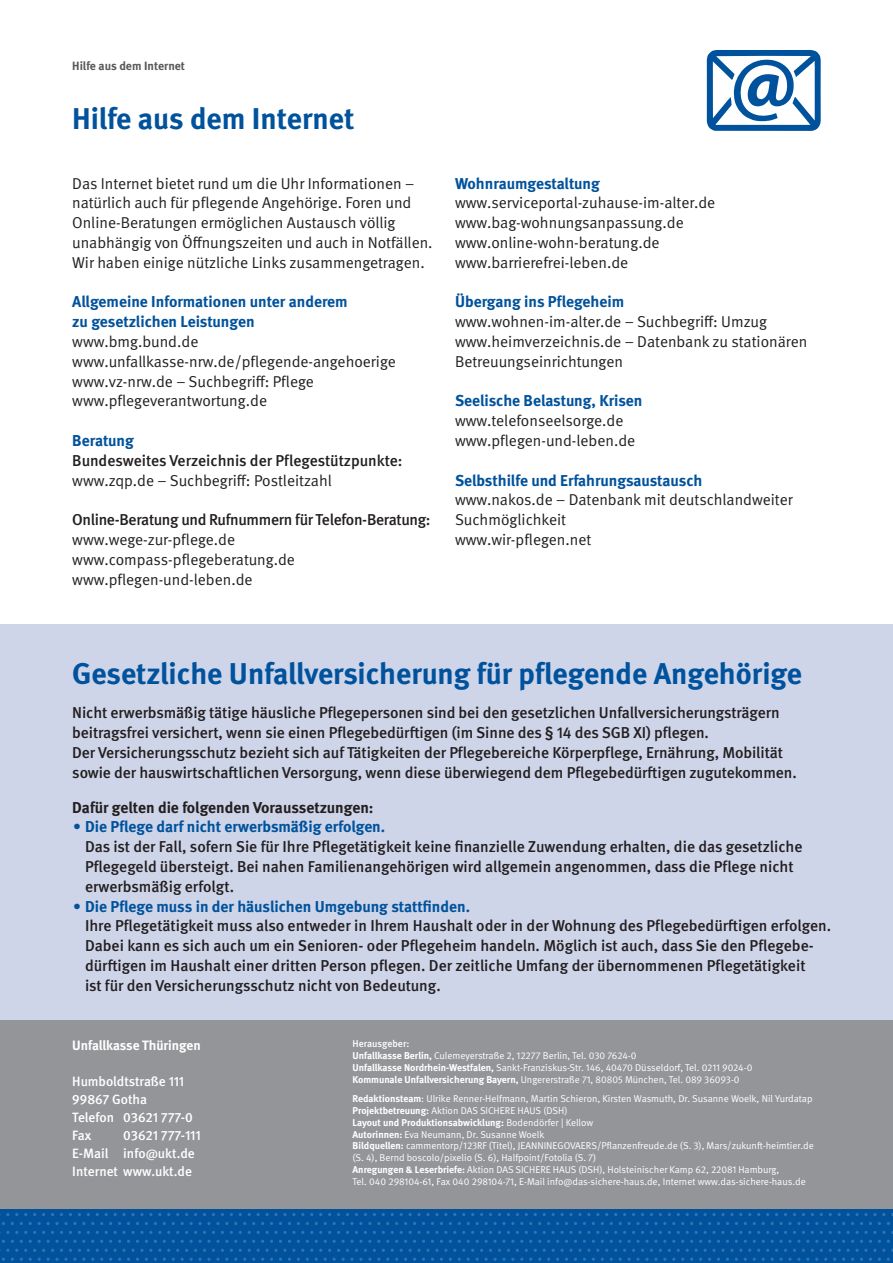
<style>
.page{position:relative;width:893px;height:1263px;background:#fff}
.page>*{position:absolute;margin:0;border:0;box-sizing:border-box;transform-origin:0 0}
.t1{font:700 30px "DGUV Meta";color:#00529c}
.t2{font:500 15.75px/19.8px "DGUV Meta";letter-spacing:-.005em;color:#231f20}
.t3{font:15.75px/19.8px "DGUV Meta";color:#231f20}
.t4{font:700 15.75px/19.8px "DGUV Meta";color:#00529c}
.t5{font:700 15.75px "DGUV Meta";color:#231f20}
.t6{font:500 13.5px/18.1px "DGUV Meta";color:#fff}
.t7{font:700 13.5px "DGUV Meta";color:#fff}
.t8{font:700 12px "DGUV Meta";color:#58595b}
.t9{font:9.9px/11.9px "DGUV Meta";color:#fff}
.s1{font-weight:500}
.s2{font-weight:700}
</style>
<div class="page">
<div style="left:0;top:624px;width:893px;height:396px;background:#cfd5e9"></div>
<svg style="left:707px;top:50px;width:114px;height:81px"></svg>
<div style="left:0;top:1020px;width:893px;height:218px;background:#939598"></div>
<div style="left:0;top:1210px;width:893px;height:53px;background:#00529c"></div>
<svg style="left:190px;top:1222px;width:38px;height:3px"></svg>
<svg style="left:333px;top:1222px;width:38px;height:3px"></svg>
<svg style="left:476px;top:1222px;width:38px;height:3px"></svg>
<svg style="left:619px;top:1222px;width:38px;height:3px"></svg>
<svg style="left:762px;top:1222px;width:38px;height:3px"></svg>
<svg style="left:190px;top:1240px;width:38px;height:3px"></svg>
<svg style="left:333px;top:1240px;width:38px;height:3px"></svg>
<svg style="left:476px;top:1240px;width:38px;height:3px"></svg>
<svg style="left:619px;top:1240px;width:38px;height:3px"></svg>
<svg style="left:762px;top:1240px;width:38px;height:3px"></svg>
<svg style="left:114px;top:1213px;width:38px;height:3px"></svg>
<svg style="left:257px;top:1213px;width:38px;height:3px"></svg>
<svg style="left:400px;top:1213px;width:47px;height:3px"></svg>
<svg style="left:552px;top:1213px;width:38px;height:3px"></svg>
<svg style="left:695px;top:1213px;width:38px;height:3px"></svg>
<svg style="left:838px;top:1213px;width:38px;height:3px"></svg>
<svg style="left:114px;top:1231px;width:38px;height:3px"></svg>
<svg style="left:257px;top:1231px;width:38px;height:3px"></svg>
<svg style="left:400px;top:1231px;width:47px;height:3px"></svg>
<svg style="left:552px;top:1231px;width:38px;height:3px"></svg>
<svg style="left:695px;top:1231px;width:38px;height:3px"></svg>
<svg style="left:838px;top:1231px;width:38px;height:3px"></svg>
<svg style="left:172px;top:1249px;width:173px;height:12px"></svg>
<svg style="left:346px;top:1249px;width:186px;height:12px"></svg>
<svg style="left:534px;top:1249px;width:173px;height:12px"></svg>
<svg style="left:708px;top:1249px;width:182px;height:12px"></svg>
<svg style="left:47px;top:1222px;width:38px;height:3px"></svg>
<svg style="left:47px;top:1240px;width:38px;height:3px"></svg>
<svg style="left:0;top:1249px;width:170px;height:12px"></svg>
<p class="t8" style="left:72px;top:58px;width:114px">Hilfe aus dem Internet</p>
<h1 class="t1" style="left:72px;top:101px;width:283px">Hilfe aus dem Internet</h1>
<p class="t3" style="left:72px;top:174px;width:362px">Das Internet bietet rund um die Uhr Informationen – natürlich auch für pflegende Angehörige. Foren und Online-Beratungen ermöglichen Austausch völlig unabhängig von Öffnungszeiten und auch in Notfällen.<br>Wir haben einige nützliche Links zusammengetragen.</p>
<p class="t4" style="left:72px;top:292px;width:277px">Allgemeine Informationen unter anderem zu gesetzlichen Leistungen</p>
<p class="t3" style="left:72px;top:332px;width:325px">www.bmg.bund.de www.unfallkasse-nrw.de/pflegende-angehoerige www.vz-nrw.de – Suchbegriff: Pflege www.pflegeverantwortung.de</p>
<p class="t4" style="left:72px;top:431px;width:63px">Beratung</p>
<p class="t2" style="left:72px;top:451px;width:332px">Bundesweites Verzeichnis der Pflegestützpunkte:</p>
<p class="t3" style="left:72px;top:471px;width:261px">www.zqp.de – Suchbegriff: Postleitzahl</p>
<p class="t2" style="left:72px;top:510px;width:360px">Online-Beratung und Rufnummern für Telefon-Beratung:</p>
<p class="t3" style="left:72px;top:530px;width:224px">www.wege-zur-pflege.de www.compass-pflegeberatung.de www.pflegen-und-leben.de</p>
<p class="t4" style="left:455px;top:174px;width:146px">Wohnraumgestaltung</p>
<p class="t3" style="left:455px;top:193px;width:262px">www.serviceportal-zuhause-im-alter.de www.bag-wohnungsanpassung.de www.online-wohn-beratung.de www.barrierefrei-leben.de</p>
<p class="t4" style="left:455px;top:292px;width:171px">Übergang ins Pflegeheim</p>
<p class="t3" style="left:455px;top:312px;width:354px">www.wohnen-im-alter.de – Suchbegriff: Umzug www.heimverzeichnis.de – Datenbank zu stationären<br>Betreuungseinrichtungen</p>
<p class="t4" style="left:455px;top:391px;width:189px">Seelische Belastung, Krisen</p>
<p class="t3" style="left:455px;top:411px;width:182px">www.telefonseelsorge.de www.pflegen-und-leben.de</p>
<p class="t4" style="left:455px;top:471px;width:249px">Selbsthilfe und Erfahrungsaustausch</p>
<p class="t3" style="left:455px;top:490px;width:339px">www.nakos.de – Datenbank mit deutschlandweiter<br>Suchmöglichkeit<br>www.wir-pflegen.net</p>
<h1 class="t1" style="left:72px;top:655px;width:731px">Gesetzliche Unfallversicherung für pflegende Angehörige</h1>
<p class="t2" style="left:72px;top:704px;width:726px">Nicht erwerbsmäßig tätige häusliche Pflegepersonen sind bei den gesetzlichen Unfallversicherungsträgern beitragsfrei versichert, wenn sie einen Pflegebedürftigen (im Sinne des § 14 des SGB XI) pflegen.<br>Der Versicherungsschutz bezieht sich auf Tätigkeiten der Pflegebereiche Körperpflege, Ernährung, Mobilität sowie der hauswirtschaftlichen Versorgung, wenn diese überwiegend dem Pflegebedürftigen zugutekommen.</p>
<p class="t5" style="left:72px;top:798px;width:303px">Dafür gelten die folgenden Voraussetzungen:</p>
<p class="t4" style="left:72px;top:817px;width:314px">∙ Die Pflege darf nicht erwerbsmäßig erfolgen.</p>
<p class="t2" style="left:85px;top:837px;width:719px">Das ist der Fall, sofern Sie für Ihre Pflegetätigkeit keine finanzielle Zuwendung erhalten, die das gesetzliche<br>Pflegegeld übersteigt. Bei nahen Familienangehörigen wird allgemein angenommen, dass die Pflege nicht erwerbsmäßig erfolgt.</p>
<p class="t4" style="left:72px;top:897px;width:399px">∙ Die Pflege muss in der häuslichen Umgebung stattfinden.</p>
<p class="t2" style="left:85px;top:917px;width:748px">Ihre Pflegetätigkeit muss also entweder in Ihrem Haushalt oder in der Wohnung des Pflegebedürftigen erfolgen.<br>Dabei kann es sich auch um ein Senioren- oder Pflegeheim handeln. Möglich ist auch, dass Sie den Pflegebe&shy;dürftigen im Haushalt einer dritten Person pflegen. Der zeitliche Umfang der übernommenen Pflegetätigkeit<br>ist für den Versicherungsschutz nicht von Bedeutung.</p>
<p class="t7" style="left:72px;top:1037px;width:130px">Unfallkasse Thüringen</p>
<p class="t6" style="left:72px;top:1073px;width:122px">Humboldtstraße 111<br>99867 Gotha<br>Telefon 03621 777-0<br>Fax</p>
<p class="t6" style="left:72px;top:1127px;width:130px;text-indent:51px">03621 777-111<br>E-Mail info@ukt.de<br>Internet www.ukt.de</p>
<p class="t9" style="left:352px;top:1038px;width:401px"><span class="s1">Herausgeber:<br></span><span class="s2">Unfallkasse Berlin,</span> Culemeyerstraße 2, 12277 Berlin, Tel. 030 7624-0<br><span class="s2">Unfallkasse Nordrhein-Westfalen,</span> Sankt-Franziskus-Str. 146, 40470 Düsseldorf, Tel. 0211 9024-0<br><span class="s2">Kommunale Unfallversicherung Bayern,</span> Ungererstraße 71, 80805 München, Tel. 089 36093-0</p>
<p class="t9" style="left:352px;top:1093px;width:463px"><span class="s2">Redaktionsteam</span>: Ulrike Renner-Helfmann, Martin Schieron, Kirsten Wasmuth, Dr. Susanne Woelk, Nil Yurdatap <span class="s2">Projektbetreuung:</span> Aktion DAS SICHERE HAUS (DSH)<br><span class="s2">Layout und Produktionsabwicklung:</span> Bodendörfer | Kellow<br><span class="s2">Autorinnen:</span> Eva Neumann, Dr. Susanne Woelk<br><span class="s2">Bildquellen:</span> cammentorp/123RF (Titel), JEANNINEGOVAERS/Pflanzenfreude.de (S. 3), Mars/zukunft-heimtier.de (S. 4), Bernd boscolo/pixelio (S. 6), Halfpoint/Fotolia (S. 7)<br><span class="s2">Anregungen &amp; Leserbriefe:</span> Aktion DAS SICHERE HAUS (DSH), Holsteinischer Kamp 62, 22081 Hamburg,<br>Tel. 040 298104-61, Fax 040 298104-71, E-Mail info@das-sichere-haus.de, Internet www.das-sichere-haus.de</p>
</div>
